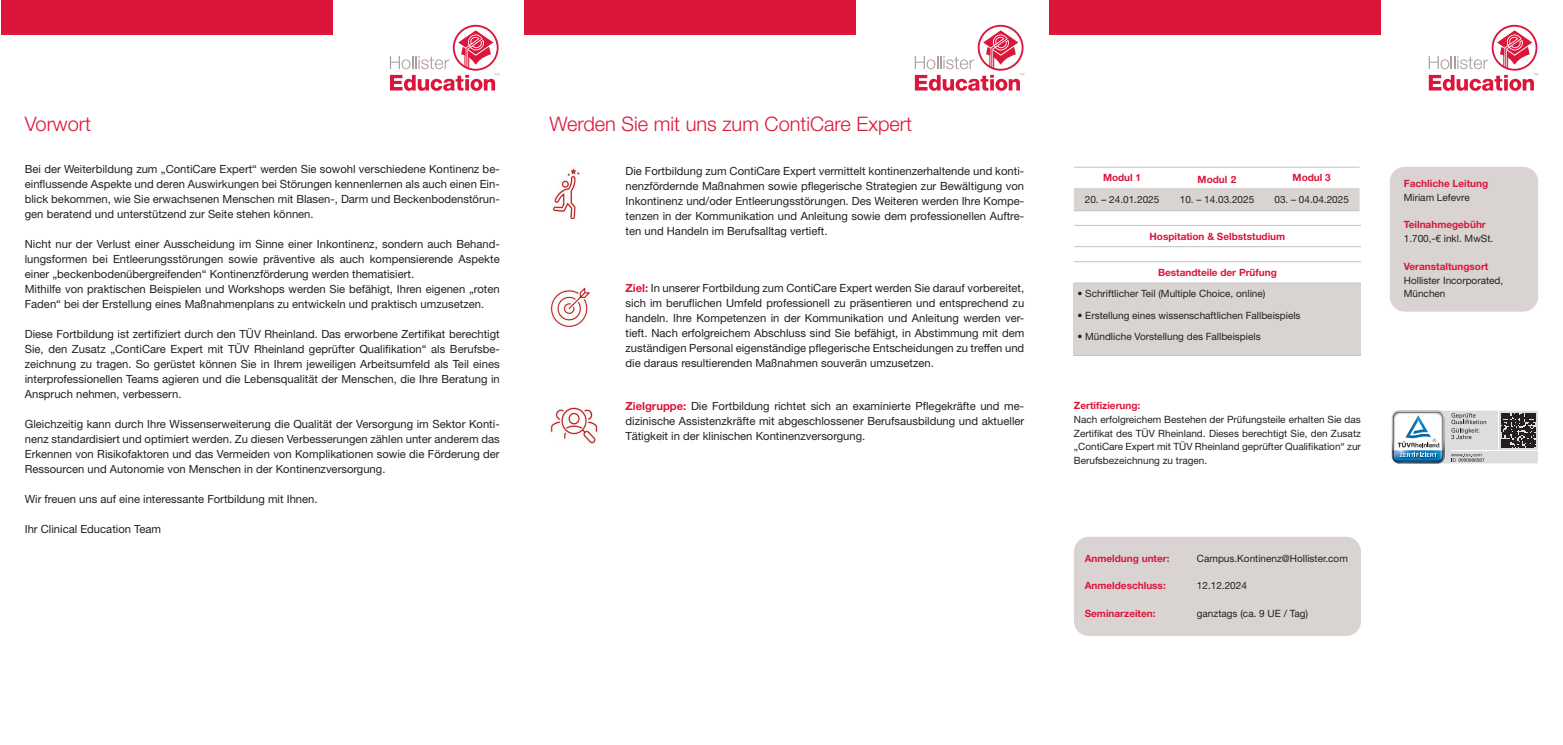
<style>
.page{position:relative;width:1563px;height:745px;background:#fff}
.page>*{position:absolute;margin:0;border:0;box-sizing:border-box;transform-origin:0 0}
.t1{font:300 20px "Helvetica Neue LT Std";color:#dc153b}
.t2{font:11.25px/15px "Helvetica Neue LT Std";color:#231f20;text-align:justify}
.t3{font:10px/13.8px "Helvetica Neue LT Std";color:#231f20;text-align:justify}
.t4{font:700 10px "Helvetica Neue LT Std";color:#dc153b}
.s1{font-weight:700;color:#dc153b}
</style>
<div class="page">
<div style="left:1389px;top:167px;width:149px;height:144px;background:#d9d4d2;border-radius:15px"></div>
<img style="left:552px;top:167px;width:28px;height:51px">
<img style="left:550px;top:285px;width:40px;height:42px">
<img style="left:549px;top:406px;width:49px;height:38px">
<div style="left:1074px;top:189px;width:285px;height:21px;background:#d9d4d2"></div>
<hr style="left:1074px;top:188px;width:96px;height:1px;background:#d9d4d2">
<hr style="left:1170px;top:188px;width:94px;height:1px;background:#d9d4d2">
<hr style="left:1264px;top:188px;width:95px;height:1px;background:#d9d4d2">
<hr style="left:1074px;top:167px;width:96px;height:1px;background:#c1c2c4">
<hr style="left:1170px;top:167px;width:94px;height:1px;background:#c1c2c4">
<hr style="left:1264px;top:167px;width:95px;height:1px;background:#c1c2c4">
<hr style="left:1074px;top:210px;width:96px;height:1px;background:#c1c2c4">
<hr style="left:1170px;top:210px;width:94px;height:1px;background:#c1c2c4">
<hr style="left:1264px;top:210px;width:95px;height:1px;background:#c1c2c4">
<div style="left:1074px;top:536px;width:287px;height:99px;background:#d9d4d2;border-radius:15px"></div>
<hr style="left:1074px;top:225px;width:287px;height:1px;background:#c1c2c4">
<hr style="left:1074px;top:246px;width:287px;height:1px;background:#c1c2c4">
<div style="left:1074px;top:283px;width:287px;height:72px;background:#d9d4d2"></div>
<hr style="left:1074px;top:355px;width:287px;height:1px;background:#c1c2c4">
<hr style="left:1074px;top:261px;width:287px;height:1px;background:#c1c2c4">
<hr style="left:1074px;top:282px;width:287px;height:1px;background:#c1c2c4">
<div style="left:453px;top:25px;width:45px;height:46px;border:2px solid #dc153b;border-radius:50%"></div>
<svg style="left:390px;top:30px;width:109px;height:61px"></svg>
<div style="left:977px;top:25px;width:46px;height:46px;border:2px solid #dc153b;border-radius:50%"></div>
<svg style="left:915px;top:30px;width:109px;height:61px"></svg>
<div style="left:1491px;top:25px;width:46px;height:46px;border:2px solid #dc153b;border-radius:50%"></div>
<svg style="left:1428px;top:30px;width:110px;height:61px"></svg>
<div style="left:1px;top:0;width:331px;height:35px;background:#dc153b"></div>
<div style="left:524px;top:0;width:332px;height:35px;background:#dc153b"></div>
<div style="left:1049px;top:0;width:332px;height:35px;background:#dc153b"></div>
<svg style="left:1391px;top:410px;width:147px;height:54px"></svg>
<h1 class="t1" style="left:25px;top:112px;width:68px">Vorwort</h1>
<p class="t2" style="left:25px;top:161px;width:476px">Bei der Weiterbildung zum „ContiCare Expert“ werden Sie sowohl verschiedene Kontinenz be&shy;einflussende Aspekte und deren Auswirkungen bei Störungen kennenlernen als auch einen Ein&shy;blick bekommen, wie Sie erwachsenen Menschen mit Blasen-, Darm und Beckenbodenstörun&shy;gen beratend und unterstützend zur Seite stehen können.</p>
<p class="t2" style="left:25px;top:236px;width:476px;text-align:left">Nicht nur der Verlust einer Ausscheidung im Sinne einer Inkontinenz, sondern auch Behand&shy;lungsformen bei Entleerungsstörungen sowie präventive als auch kompensierende Aspekte einer „beckenbodenübergreifenden“ Kontinenzförderung werden thematisiert.<br>Mithilfe von praktischen Beispielen und Workshops werden Sie befähigt, Ihren eigenen „roten Faden“ bei der Erstellung eines Maßnahmenplans zu entwickeln und praktisch umzusetzen.</p>
<p class="t2" style="left:25px;top:326px;width:476px">Diese Fortbildung ist zertifiziert durch den TÜV Rheinland. Das erworbene Zertifikat berechtigt Sie, den Zusatz „ContiCare Expert mit TÜV Rheinland geprüfter Qualifikation“ als Berufsbe&shy;zeichnung zu tragen. So gerüstet können Sie in Ihrem jeweiligen Arbeitsumfeld als Teil eines interprofessionellen Teams agieren und die Lebensqualität der Menschen, die Ihre Beratung in Anspruch nehmen, verbessern.</p>
<p class="t2" style="left:25px;top:416px;width:476px">Gleichzeitig kann durch Ihre Wissenserweiterung die Qualität der Versorgung im Sektor Konti&shy;nenz standardisiert und optimiert werden. Zu diesen Verbesserungen zählen unter anderem das Erkennen von Risikofaktoren und das Vermeiden von Komplikationen sowie die Förderung der Ressourcen und Autonomie von Menschen in der Kontinenzversorgung.</p>
<p class="t2" style="left:25px;top:491px;width:294px">Wir freuen uns auf eine interessante Fortbildung mit Ihnen.</p>
<p class="t2" style="left:25px;top:521px;width:138px">Ihr Clinical Education Team</p>
<h1 class="t1" style="left:549px;top:112px;width:364px">Werden Sie mit uns zum ContiCare Expert</h1>
<p class="t2" style="left:625px;top:163px;width:400px">Die Fortbildung zum ContiCare Expert vermittelt kontinenzerhaltende und konti&shy;nenzfördernde Maßnahmen sowie pflegerische Strategien zur Bewältigung von Inkontinenz und/oder Entleerungsstörungen. Des Weiteren werden Ihre Kompe&shy;tenzen in der Kommunikation und Anleitung sowie dem professionellen Auftre&shy;ten und Handeln im Berufsalltag vertieft.</p>
<p class="t2" style="left:625px;top:280px;width:400px"><span class="s1">Ziel:</span> In unserer Fortbildung zum ContiCare Expert werden Sie darauf vorbereitet, sich im beruflichen Umfeld professionell zu präsentieren und entsprechend zu handeln. Ihre Kompetenzen in der Kommunikation und Anleitung werden ver&shy;tieft. Nach erfolgreichem Abschluss sind Sie befähigt, in Abstimmung mit dem zuständigen Personal eigenständige pflegerische Entscheidungen zu treffen und die daraus resultierenden Maßnahmen souverän umzusetzen.</p>
<p class="t2" style="left:625px;top:398px;width:400px"><span class="s1">Zielgruppe:</span> Die Fortbildung richtet sich an examinierte Pflegekräfte und me&shy;dizinische Assistenzkräfte mit abgeschlossener Berufsausbildung und aktueller Tätigkeit in der klinischen Kontinenzversorgung.</p>
<p class="t4" style="left:1103px;top:172px;width:40px">Modul 1</p>
<p class="t4" style="left:1197px;top:173px;width:40px">Modul 2</p>
<p class="t4" style="left:1292px;top:171px;width:40px">Modul 3</p>
<p class="t3" style="left:1085px;top:192px;width:76px">20. – 24.01.2025</p>
<p class="t3" style="left:1180px;top:192px;width:76px">10. – 14.03.2025</p>
<p class="t3" style="left:1274px;top:192px;width:76px">03. – 04.04.2025</p>
<p class="t4" style="left:1149px;top:230px;width:137px">Hospitation &amp; Selbststudium</p>
<p class="t4" style="left:1158px;top:266px;width:120px">Bestandteile der Prüfung</p>
<p class="t3" style="left:1077px;top:286px;width:189px">• Schriftlicher Teil (Multiple Choice, online)</p>
<p class="t3" style="left:1077px;top:308px;width:225px">• Erstellung eines wissenschaftlichen Fallbeispiels</p>
<p class="t3" style="left:1077px;top:329px;width:185px">• Mündliche Vorstellung des Fallbeispiels</p>
<p class="t4" style="left:1074px;top:399px;width:68px">Zertifizierung:</p>
<p class="t3" style="left:1074px;top:412px;width:289px">Nach erfolgreichem Bestehen der Prüfungsteile erhalten Sie das Zertifikat des TÜV Rheinland. Dieses berechtigt Sie, den Zusatz „ContiCare Expert mit TÜV Rheinland geprüfter Qualifikation“ zur Berufsbezeichnung zu tragen.</p>
<p class="t4" style="left:1084px;top:551px;width:86px">Anmeldung unter:</p>
<p class="t4" style="left:1084px;top:579px;width:83px">Anmeldeschluss:</p>
<p class="t4" style="left:1084px;top:606px;width:72px">Seminarzeiten:</p>
<p class="t3" style="left:1197px;top:551px;width:152px">Campus.Kontinenz@Hollister.com</p>
<p class="t3" style="left:1197px;top:578px;width:52px">12.12.2024</p>
<p class="t3" style="left:1197px;top:606px;width:113px">ganztags (ca. 9 UE / Tag)</p>
<p class="t4" style="left:1403px;top:177px;width:86px">Fachliche Leitung</p>
<p class="t3" style="left:1403px;top:190px;width:67px">Miriam Lefevre</p>
<p class="t4" style="left:1403px;top:218px;width:84px">Teilnahmegebühr</p>
<p class="t3" style="left:1403px;top:231px;width:91px">1.700,-€ inkl. MwSt.</p>
<p class="t4" style="left:1403px;top:260px;width:86px">Veranstaltungsort</p>
<p class="t3" style="left:1403px;top:273px;width:101px">Hollister Incorporated,<br>München</p>
</div>
